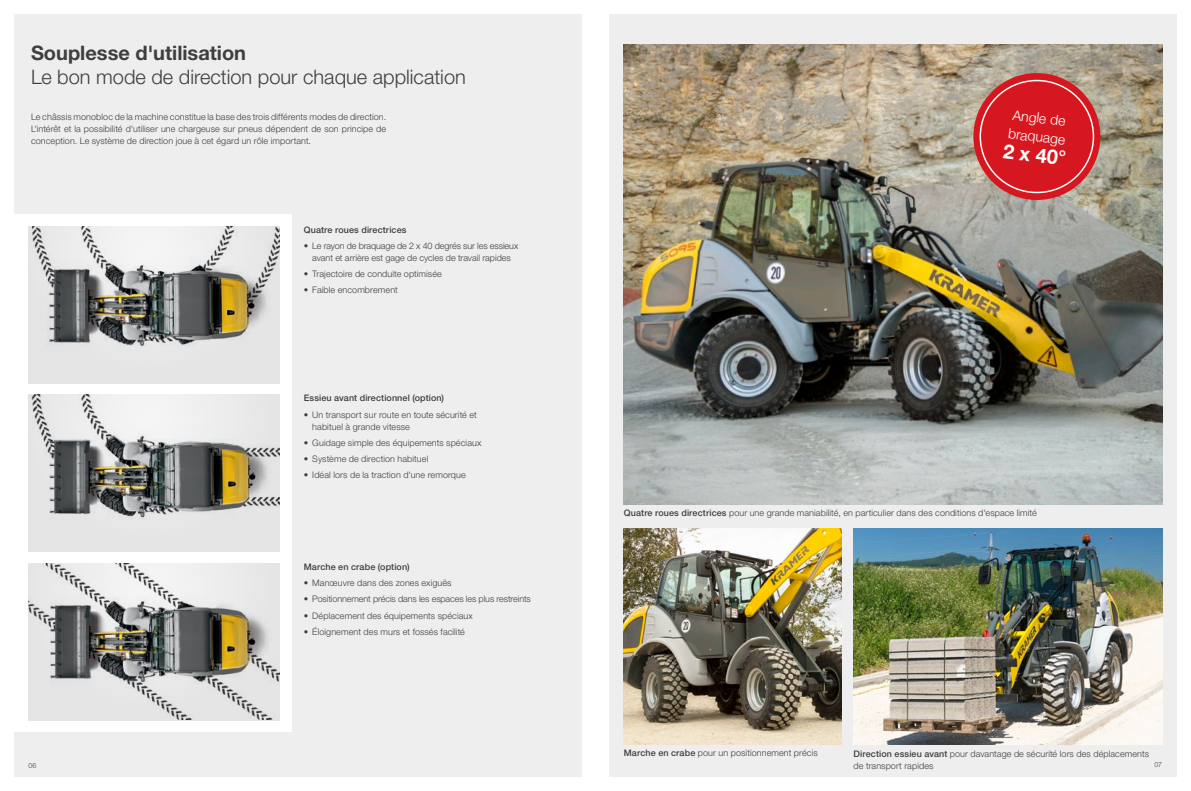
<style>
.page{position:relative;width:1191px;height:791px;background:#fff}
.page>*{position:absolute;margin:0;border:0;box-sizing:border-box;transform-origin:0 0}
.t1{font:300 20px "Helvetica Neue LTW1 G";color:#3e3e3f}
.t2{font:700 20px "Helvetica Neue LTW1 G";color:#3e3e3f}
.t3{font:700 20px "Helvetica Neue LTW1 G";color:#fff}
.t4{font:300 14px/19px "Helvetica Neue LTW1 G";color:#fff}
.t5{font:300 9px/12px "Helvetica Neue LTW1 G";letter-spacing:.01em;color:#3e3e3f}
.t6{font:500 9px "Helvetica Neue LTW1 G";letter-spacing:.01em;color:#3e3e3f}
.t7{font:300 9px "Helvetica Neue LTW1 G";letter-spacing:-.01em;color:#3e3e3f}
.t8{font:300 7px "Helvetica Neue LTW1 G";color:#3e3e3f}
.s1{font-weight:500}
</style>
<div class="page">
<div style="left:609px;top:14px;width:567px;height:763px;background:#eeeeef"></div>
<img style="left:624px;top:45px;width:538px;height:459px">
<div style="left:14px;top:14px;width:567px;height:763px;background:#eeeeef"></div>
<div style="left:973px;top:73px;width:127px;height:127px;background:#d7171f;border-radius:50%"></div>
<div style="left:979px;top:80px;width:115px;height:113px;border:2px solid #fff;border-radius:50%"></div>
<img style="left:853px;top:528px;width:309px;height:216px">
<img style="left:624px;top:528px;width:217px;height:216px">
<div style="left:14px;top:214px;width:278px;height:518px;background:#fff"></div>
<img style="left:28px;top:395px;width:251px;height:169px">
<img style="left:50px;top:436px;width:70px;height:78px">
<img style="left:28px;top:564px;width:252px;height:156px">
<img style="left:50px;top:601px;width:70px;height:77px">
<img style="left:28px;top:226px;width:252px;height:158px">
<img style="left:50px;top:264px;width:69px;height:78px">
<h1 class="t2" style="left:31px;top:41px;width:217px">Souplesse d'utilisation</h1>
<h1 class="t1" style="left:31px;top:65px;width:436px">Le bon mode de direction pour chaque application</h1>
<p class="t5" style="left:31px;top:111px;width:357px;text-align:justify">Le châssis monobloc de la machine constitue la base des trois différents modes de direction.<br>L'intérêt et la possibilité d'utiliser une chargeuse sur pneus dépendent de son principe de conception. Le système de direction joue à cet égard un rôle important.</p>
<p class="t6" style="left:304px;top:224px;width:104px">Quatre roues directrices</p>
<p class="t5" style="left:304px;top:240px;width:216px;text-align:center">• Le rayon de braquage de 2 x 40 degrés sur les essieux avant et arrière est gage de cycles de travail rapides</p>
<p class="t5" style="left:304px;top:268px;width:139px">• Trajectoire de conduite optimisée</p>
<p class="t5" style="left:304px;top:284px;width:96px">• Faible encombrement</p>
<p class="t6" style="left:304px;top:393px;width:142px">Essieu avant directionnel (option)</p>
<p class="t5" style="left:312px;top:408px;width:166px;text-indent:-9px">• Un transport sur route en toute sécurité et habituel à grande vitesse</p>
<p class="t5" style="left:304px;top:437px;width:179px">• Guidage simple des équipements spéciaux</p>
<p class="t5" style="left:304px;top:453px;width:126px">• Système de direction habituel</p>
<p class="t5" style="left:304px;top:469px;width:163px">• Idéal lors de la traction d'une remorque</p>
<p class="t6" style="left:304px;top:561px;width:107px">Marche en crabe (option)</p>
<p class="t5" style="left:304px;top:577px;width:149px">• Manœuvre dans des zones exiguës</p>
<p class="t7" style="left:304px;top:594px;width:228px">• Positionnement précis dans les espaces les plus restreints</p>
<p class="t5" style="left:304px;top:609px;width:170px">• Déplacement des équipements spéciaux</p>
<p class="t5" style="left:304px;top:626px;width:163px">• Éloignement des murs et fossés facilité</p>
<h2 class="t4" style="left:1012px;top:105px;width:59px;rotate:7deg">Angle de braquage</h2>
<h1 class="t3" style="left:1004px;top:138px;width:65px;rotate:7deg">2 x 40°</h1>
<p class="t5" style="left:624px;top:507px;width:414px"><span class="s1">Quatre roues directrices</span> pour une grande maniabilité, en particulier dans des conditions d'espace limité</p>
<p class="t5" style="left:624px;top:747px;width:195px"><span class="s1">Marche en crabe</span> pour un positionnement précis</p>
<p class="t5" style="left:853px;top:748px;width:297px"><span class="s1">Direction essieu avant</span> pour davantage de sécurité lors des déplacements de transport rapides</p>
<p class="t8" style="left:28px;top:761px;width:9px">06</p>
<p class="t8" style="left:1154px;top:760px;width:9px">07</p>
</div>
